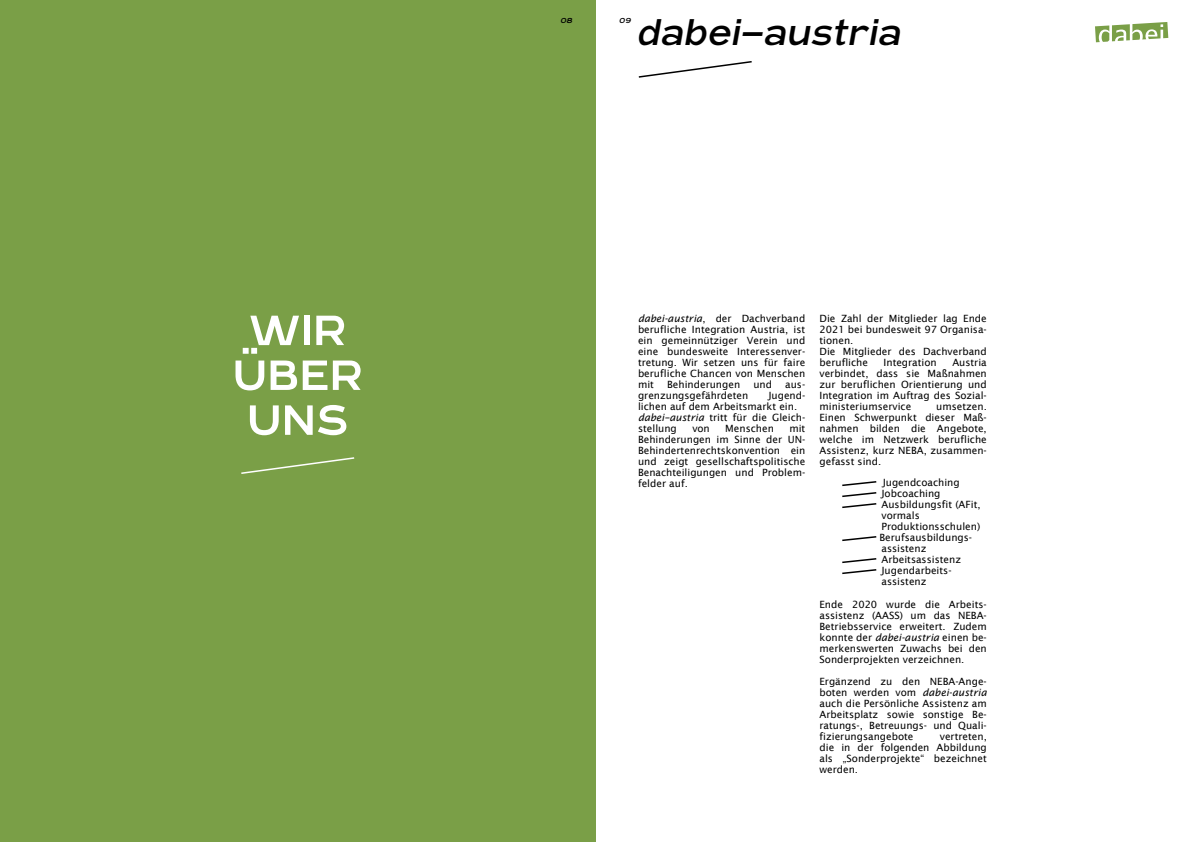
<style>
.page{position:relative;width:1191px;height:842px;background:#fff}
.page>*{position:absolute;margin:0;border:0;box-sizing:border-box;transform-origin:0 0}
.t1{font:52.7px/44.9px "Blatant";letter-spacing:.03em;color:#fff;text-align:center}
.t2{font:italic 40.5px "Blatant";letter-spacing:.03em;color:#000}
.t3{font:10px/11px "Lucida Sans";color:#000;text-align:justify}
.t4{font:italic 9px "Blatant";color:#000}
.s1{font-style:italic}
</style>
<div class="page">
<div style="left:0;top:0;width:595px;height:842px;background:#7a9f47"></div>
<svg style="left:1095px;top:22px;width:73px;height:20px"></svg>
<svg style="left:241px;top:457px;width:114px;height:17px"></svg>
<svg style="left:842px;top:481px;width:35px;height:28px"></svg>
<svg style="left:842px;top:536px;width:35px;height:6px"></svg>
<svg style="left:842px;top:558px;width:35px;height:17px"></svg>
<svg style="left:638px;top:61px;width:114px;height:17px"></svg>
<p class="t4" style="left:561px;top:15px;width:13px">08</p>
<p class="t4" style="left:619px;top:15px;width:13px">09</p>
<h2 class="t2" style="left:638px;top:12px;width:265px">dabei-austria</h2>
<h1 class="t1" style="left:233px;top:306px;width:130px">WIR<br>ÜBER<br>UNS</h1>
<p class="t3" style="left:638px;top:313px;width:169px"><span class="s1">dabei-austria</span>, der Dachverband berufliche Integration Austria, ist ein gemeinnütziger Verein und eine bundesweite Interessenver&shy;tretung. Wir setzen uns für faire berufliche Chancen von Menschen mit</p>
<p class="t3" style="left:667px;top:379px;width:75px">Behinderungen</p>
<p class="t3" style="left:753px;top:379px;width:20px">und</p>
<p class="t3" style="left:785px;top:379px;width:22px">aus-</p>
<p class="t3" style="left:638px;top:390px;width:112px">grenzungsgefährdeten</p>
<p class="t3" style="left:638px;top:390px;width:169px;text-align:left;text-indent:130px">Jugend&shy;lichen auf dem Arbeitsmarkt ein. <span class="s1">dabei–austria</span> tritt für die Gleich&shy;stellung</p>
<p class="t3" style="left:692px;top:423px;width:19px">von</p>
<p class="t3" style="left:725px;top:423px;width:50px">Menschen</p>
<p class="t3" style="left:638px;top:423px;width:169px;text-indent:151px">mit Behinderungen im Sinne der UN-Behindertenrechtskonvention ein und zeigt gesellschaftspolitische Benachteiligungen und Problem&shy;felder auf.</p>
<p class="t3" style="left:819px;top:313px;width:169px;text-align:left">Die Zahl der Mitglieder lag Ende<br>2021 bei bundesweit 97 Organisa&shy;tionen.<br>Die Mitglieder des Dachverband berufliche</p>
<p class="t3" style="left:819px;top:357px;width:169px;text-indent:133px">Austria verbindet, dass sie Maßnahmen zur beruflichen Orientierung und Integration im Auftrag des Sozial&shy;ministeriumservice</p>
<p class="t3" style="left:883px;top:357px;width:55px">Integration</p>
<p class="t3" style="left:819px;top:401px;width:169px;text-indent:117px">umsetzen.<br>Einen Schwerpunkt dieser Maß&shy;nahmen bilden die Angebote, welche im Netzwerk berufliche Assistenz, kurz NEBA, zusammen&shy;gefasst sind.</p>
<p class="t3" style="left:879px;top:477px;width:103px;text-align:left;text-indent:3px">Jugendcoaching<br>Jobcoaching<br>Ausbildungsfit (AFit, vormals<br>Produktionsschulen)<br>Berufsausbildungs&shy;assistenz<br>Arbeitsassistenz<br>Jugendarbeits&shy;assistenz</p>
<p class="t3" style="left:819px;top:599px;width:169px">Ende 2020 wurde die Arbeits&shy;assistenz (AASS) um das NEBA-Betriebsservice erweitert. Zudem konnte der <span class="s1">dabei-austria</span> einen be&shy;merkenswerten Zuwachs bei den Sonderprojekten verzeichnen.</p>
<p class="t3" style="left:819px;top:676px;width:169px">Ergänzend zu den NEBA-Ange&shy;boten werden vom <span class="s1">dabei-austria </span>auch die Persönliche Assistenz am Arbeitsplatz sowie sonstige Be&shy;ratungs-, Betreuungs- und Quali&shy;fizierungsangebote</p>
<p class="t3" style="left:819px;top:731px;width:169px;text-indent:120px">vertreten, die in der folgenden Abbildung als „Sonderprojekte“ bezeichnet werden.</p>
</div>
